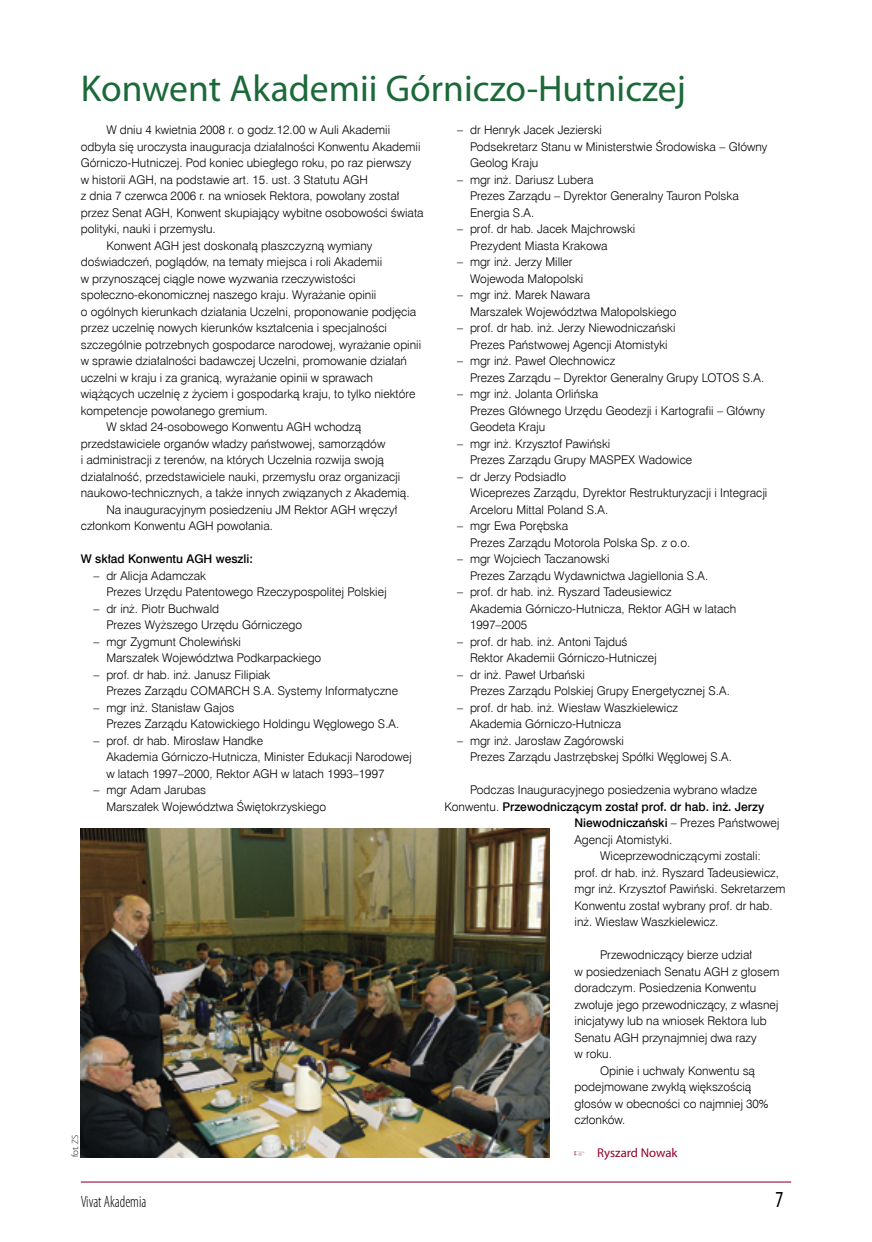
<style>
.page{position:relative;width:872px;height:1242px;background:#fff}
.page>*{position:absolute;margin:0;border:0;box-sizing:border-box;transform-origin:0 0}
.t1{font:37.5px "Myriad Pro";color:#1b6939}
.t2{font:condensed 23.1px "Myriad Pro";color:#000;scale:.91 1}
.t3{font:300 condensed 16.5px "Myriad Pro";color:#000;scale:.91 1}
.t4{font:12.75px "Myriad Pro";color:#90002a}
.t5{font:12px/16.5px "Swis 721 Lt EU";color:#000}
.t6{font:12px "Swis 721 Md EU";color:#000}
.t7{font:300 9px "Myriad Pro";color:#000}
.s1{font-family:"Swis 721 Lt EU"}
.s2{font-family:"Swis 721 Md EU"}
</style>
<div class="page">
<hr style="left:81px;top:1181px;width:710px;height:1px;background:#90002a">
<img style="left:81px;top:829px;width:468px;height:328px">
<h1 class="t1" style="left:81px;top:65px;width:606px">Konwent Akademii Górniczo-Hutniczej</h1>
<p class="t5" style="left:106px;top:122px;width:285px">W dniu 4 kwietnia 2008 r. o godz.12.00 w Auli Akademii</p>
<p class="t5" style="left:81px;top:138px;width:341px">odbyła się uroczysta inauguracja działalności Konwentu Akademii</p>
<p class="t5" style="left:81px;top:155px;width:332px">Górniczo-Hutniczej. Pod koniec ubiegłego roku, po raz pierwszy</p>
<p class="t5" style="left:81px;top:171px;width:288px">w historii AGH, na podstawie art. 15. ust. 3 Statutu AGH</p>
<p class="t5" style="left:81px;top:188px;width:320px">z dnia 7 czerwca 2006 r. na wniosek Rektora, powołany został</p>
<p class="t5" style="left:81px;top:204px;width:344px">przez Senat AGH, Konwent skupiający wybitne osobowości świata</p>
<p class="t5" style="left:81px;top:221px;width:136px">polityki, nauki i przemysłu.</p>
<p class="t5" style="left:106px;top:237px;width:268px">Konwent AGH jest doskonałą płaszczyzną wymiany</p>
<p class="t5" style="left:81px;top:254px;width:303px">doświadczeń, poglądów, na tematy miejsca i roli Akademii</p>
<p class="t5" style="left:81px;top:270px;width:276px">w przynoszącej ciągle nowe wyzwania rzeczywistości</p>
<p class="t5" style="left:81px;top:287px;width:297px">społeczno-ekonomicznej naszego kraju. Wyrażanie opinii</p>
<p class="t5" style="left:81px;top:303px;width:337px">o ogólnych kierunkach działania Uczelni, proponowanie podjęcia</p>
<p class="t5" style="left:81px;top:320px;width:308px">przez uczelnię nowych kierunków kształcenia i specjalności</p>
<p class="t5" style="left:81px;top:336px;width:342px">szczególnie potrzebnych gospodarce narodowej, wyrażanie opinii</p>
<p class="t5" style="left:81px;top:353px;width:328px">w sprawie działalności badawczej Uczelni, promowanie działań</p>
<p class="t5" style="left:81px;top:369px;width:293px">uczelni w kraju i za granicą, wyrażanie opinii w sprawach</p>
<p class="t5" style="left:81px;top:386px;width:336px">wiążących uczelnię z życiem i gospodarką kraju, to tylko niektóre</p>
<p class="t5" style="left:81px;top:402px;width:188px">kompetencje powołanego gremium.</p>
<p class="t5" style="left:106px;top:419px;width:256px">W skład 24-osobowego Konwentu AGH wchodzą</p>
<p class="t5" style="left:81px;top:435px;width:306px">przedstawiciele organów władzy państwowej, samorządów</p>
<p class="t5" style="left:81px;top:452px;width:305px">i administracji z terenów, na których Uczelnia rozwija swoją</p>
<p class="t5" style="left:81px;top:468px;width:321px">działalność, przedstawiciele nauki, przemysłu oraz organizacji</p>
<p class="t5" style="left:81px;top:485px;width:330px">naukowo-technicznych, a także innych związanych z Akademią.</p>
<p class="t5" style="left:106px;top:501px;width:292px">Na inauguracyjnym posiedzeniu JM Rektor AGH wręczył</p>
<p class="t5" style="left:81px;top:518px;width:194px">członkom Konwentu AGH powołania.</p>
<p class="t6" style="left:81px;top:551px;width:174px">W skład Konwentu AGH weszli:</p>
<p class="t5" style="left:106px;top:567px;width:282px;text-indent:-13px">– dr Alicja Adamczak<br>Prezes Urzędu Patentowego Rzeczypospolitej Polskiej</p>
<p class="t5" style="left:106px;top:600px;width:197px;text-indent:-13px">– dr inż. Piotr Buchwald<br>Prezes Wyższego Urzędu Górniczego</p>
<p class="t5" style="left:106px;top:633px;width:216px;text-indent:-13px">– mgr Zygmunt Cholewiński<br>Marszałek Województwa Podkarpackiego</p>
<p class="t5" style="left:106px;top:666px;width:293px;text-indent:-13px">– prof. dr hab. inż. Janusz Filipiak<br>Prezes Zarządu COMARCH S.A. Systemy Informatyczne</p>
<p class="t5" style="left:106px;top:699px;width:294px;text-indent:-13px">– mgr inż. Stanisław Gajos<br>Prezes Zarządu Katowickiego Holdingu Węglowego S.A.</p>
<p class="t5" style="left:106px;top:732px;width:307px;text-indent:-13px">– prof. dr hab. Mirosław Handke<br>Akademia Górniczo-Hutnicza, Minister Edukacji Narodowej w latach 1997–2000, Rektor AGH w latach 1993–1997</p>
<p class="t5" style="left:106px;top:782px;width:221px;text-indent:-13px">– mgr Adam Jarubas<br>Marszałek Województwa Świętokrzyskiego</p>
<p class="t7" style="left:70px;top:1157px;width:24px;rotate:-90deg">fot. ZS</p>
<p class="t5" style="left:470px;top:122px;width:299px;text-indent:-13px">– dr Henryk Jacek Jezierski<br>Podsekretarz Stanu w Ministerstwie Środowiska – Główny<br>Geolog Kraju</p>
<p class="t5" style="left:470px;top:171px;width:270px;text-indent:-13px">– mgr inż. Dariusz Lubera<br>Prezes Zarządu – Dyrektor Generalny Tauron Polska<br>Energia S.A.</p>
<p class="t5" style="left:470px;top:221px;width:167px;text-indent:-13px">– prof. dr hab. Jacek Majchrowski<br>Prezydent Miasta Krakowa</p>
<p class="t5" style="left:470px;top:254px;width:115px;text-indent:-13px">– mgr inż. Jerzy Miller<br>Wojewoda Małopolski</p>
<p class="t5" style="left:470px;top:287px;width:208px;text-indent:-13px">– mgr inż. Marek Nawara<br>Marszałek Województwa Małopolskiego</p>
<p class="t5" style="left:457px;top:320px;width:220px;text-align:center">– prof. dr hab. inż. Jerzy Niewodniczański<br>Prezes Państwowej Agencji Atomistyki</p>
<p class="t5" style="left:470px;top:353px;width:296px;text-indent:-13px">– mgr inż. Paweł Olechnowicz<br>Prezes Zarządu – Dyrektor Generalny Grupy LOTOS S.A.</p>
<p class="t5" style="left:470px;top:386px;width:296px;text-indent:-13px">– mgr inż. Jolanta Orlińska<br>Prezes Głównego Urzędu Geodezji i Kartografii – Główny<br>Geodeta Kraju</p>
<p class="t5" style="left:470px;top:435px;width:224px;text-indent:-13px">– mgr inż. Krzysztof Pawiński<br>Prezes Zarządu Grupy MASPEX Wadowice</p>
<p class="t5" style="left:470px;top:468px;width:299px;text-indent:-13px">– dr Jerzy Podsiadło<br>Wiceprezes Zarządu, Dyrektor Restrukturyzacji i Integracji<br>Arceloru Mittal Poland S.A.</p>
<p class="t5" style="left:470px;top:518px;width:222px;text-indent:-13px">– mgr Ewa Porębska<br>Prezes Zarządu Motorola Polska Sp. z o.o.</p>
<p class="t5" style="left:470px;top:551px;width:240px;text-indent:-13px">– mgr Wojciech Taczanowski<br>Prezes Zarządu Wydawnictwa Jagiellonia S.A.</p>
<p class="t5" style="left:470px;top:584px;width:268px;text-indent:-13px">– prof. dr hab. inż. Ryszard Tadeusiewicz<br>Akademia Górniczo-Hutnicza, Rektor AGH w latach<br>1997–2005</p>
<p class="t5" style="left:470px;top:633px;width:188px;text-indent:-13px">– prof. dr hab. inż. Antoni Tajduś<br>Rektor Akademii Górniczo-Hutniczej</p>
<p class="t5" style="left:470px;top:666px;width:261px;text-indent:-13px">– dr inż. Paweł Urbański<br>Prezes Zarządu Polskiej Grupy Energetycznej S.A.</p>
<p class="t5" style="left:470px;top:699px;width:210px;text-indent:-13px">– prof. dr hab. inż. Wiesław Waszkielewicz<br>Akademia Górniczo-Hutnicza</p>
<p class="t5" style="left:470px;top:732px;width:263px;text-indent:-13px">– mgr inż. Jarosław Zagórowski<br>Prezes Zarządu Jastrzębskej Spółki Węglowej S.A.</p>
<p class="t5" style="left:470px;top:782px;width:289px">Podczas Inauguracyjnego posiedzenia wybrano władze</p>
<p class="t6" style="left:444px;top:799px;width:321px"><span class="s1">Konwentu.</span> Przewodniczącym został prof. dr hab. inż. Jerzy</p>
<p class="t5" style="left:574px;top:815px;width:206px"><span class="s2">Niewodniczański</span> – Prezes Państwowej</p>
<p class="t5" style="left:574px;top:831px;width:99px">Agencji Atomistyki.</p>
<p class="t5" style="left:600px;top:848px;width:162px">Wiceprzewodniczącymi zostali:</p>
<p class="t5" style="left:574px;top:864px;width:206px">prof. dr hab. inż. Ryszard Tadeusiewicz,</p>
<p class="t5" style="left:574px;top:881px;width:212px">mgr inż. Krzysztof Pawiński. Sekretarzem</p>
<p class="t5" style="left:574px;top:897px;width:200px">Konwentu został wybrany prof. dr hab.</p>
<p class="t5" style="left:574px;top:914px;width:145px">inż. Wiesław Waszkielewicz.</p>
<p class="t5" style="left:600px;top:947px;width:154px">Przewodniczący bierze udział</p>
<p class="t5" style="left:574px;top:963px;width:206px">w posiedzeniach Senatu AGH z głosem</p>
<p class="t5" style="left:574px;top:980px;width:183px">doradczym. Posiedzenia Konwentu</p>
<p class="t5" style="left:574px;top:996px;width:205px">zwołuje jego przewodniczący, z własnej</p>
<p class="t5" style="left:574px;top:1013px;width:194px">inicjatywy lub na wniosek Rektora lub</p>
<p class="t5" style="left:574px;top:1029px;width:184px">Senatu AGH przynajmniej dwa razy</p>
<p class="t5" style="left:574px;top:1046px;width:39px">w roku.</p>
<p class="t5" style="left:600px;top:1062px;width:156px">Opinie i uchwały Konwentu są</p>
<p class="t5" style="left:574px;top:1079px;width:178px">podejmowane zwykłą większością</p>
<p class="t5" style="left:574px;top:1095px;width:196px">głosów w obecności co najmniej 30%</p>
<p class="t5" style="left:574px;top:1112px;width:52px">członków.</p>
<p class="t4" style="left:597px;top:1145px;width:82px">Ryszard Nowak</p>
<h3 class="t3" style="left:81px;top:1192px;width:74px">Vivat Akademia</h3>
<h2 class="t2" style="left:776px;top:1186px;width:9px">7</h2>
</div>
